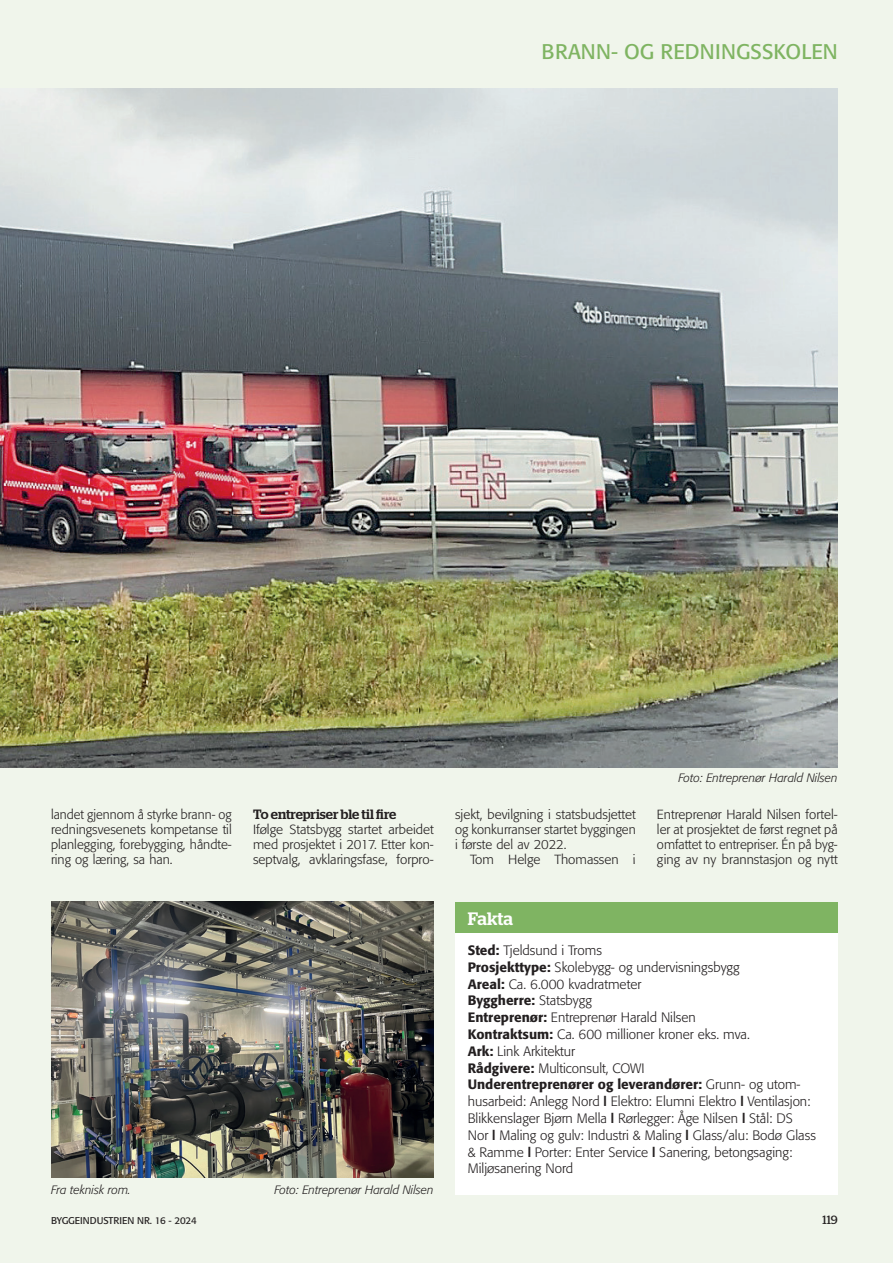
<style>
.page{position:relative;width:893px;height:1263px;background:#f0f5eb}
.page>*{position:absolute;margin:0;border:0;box-sizing:border-box;transform-origin:0 0}
.t1{font:21px "Formata";color:#7fb462}
.t2{font:500 18px "Stag";color:#fff}
.t3{font:300 13.5px/16.8px "Formata";color:#231f20}
.t4{font:500 13.5px "Stag";color:#231f20}
.t5{font:300 13.2px/15px "Formata";color:#231f20;text-align:justify}
.t6{font:italic 300 12px "Formata";color:#231f20}
.t7{font:12px "Stag";color:#231f20}
.t8{font:9.75px "Formata";letter-spacing:-.005em;color:#231f20}
.s1{font-weight:500}
.s2{font-family:"Korolev";font-weight:700}
</style>
<div class="page">
<div style="left:455px;top:911px;width:383px;height:283px;background:#fff"></div>
<div style="left:455px;top:902px;width:383px;height:31px;background:#7fb462"></div>
<img style="left:0;top:88px;width:838px;height:679px">
<img style="left:51px;top:901px;width:383px;height:277px">
<h1 class="t1" style="left:541px;top:39px;width:298px">BRANN- OG REDNINGSSKOLEN</h1>
<p class="t5" style="left:51px;top:807px;width:182px">landet gjennom å styrke brann- og redningsvesenets kompetanse til planlegging, forebygging, håndte&shy;ring og læring, sa han.</p>
<p class="t4" style="left:253px;top:806px;width:145px">To entrepriser ble til fire</p>
<p class="t5" style="left:253px;top:822px;width:182px">Ifølge Statsbygg startet arbeidet med prosjektet i 2017. Etter kon&shy;septvalg, avklaringsfase, forpro-</p>
<p class="t6" style="left:51px;top:1182px;width:81px">Fra teknisk rom.</p>
<p class="t6" style="left:274px;top:1182px;width:161px">Foto: Entreprenør Harald Nilsen</p>
<p class="t5" style="left:455px;top:807px;width:182px">sjekt, bevilgning i statsbudsjettet og konkurranser startet byggingen i første del av 2022.</p>
<p class="t5" style="left:470px;top:852px;width:167px">Tom Helge Thomassen i</p>
<p class="t6" style="left:678px;top:771px;width:161px">Foto: Entreprenør Harald Nilsen</p>
<p class="t5" style="left:657px;top:807px;width:182px">Entreprenør Harald Nilsen fortel&shy;ler at prosjektet de først regnet på omfattet to entrepriser. Én på byg&shy;ging av ny brannstasjon og nytt</p>
<h2 class="t2" style="left:468px;top:908px;width:47px">Fakta</h2>
<p class="t3" style="left:468px;top:942px;width:350px"><span class="s1">Sted:</span> Tjeldsund i Troms<br><span class="s1">Prosjekttype:</span> Skolebygg- og undervisningsbygg<br><span class="s1">Areal:</span> Ca. 6.000 kvadratmeter<br><span class="s1">Byggherre:</span> Statsbygg<br><span class="s1">Entreprenør:</span> Entreprenør Harald Nilsen<br><span class="s1">Kontraktsum:</span> Ca. 600 millioner kroner eks. mva.<br><span class="s1">Ark:</span> Link Arkitektur<br><span class="s1">Rådgivere:</span> Multiconsult, COWI<br><span class="s1">Underentreprenører og leverandører:</span> Grunn- og utom&shy;husarbeid: Anlegg Nord <span class="s2">l</span> Elektro: Elumni Elektro <span class="s2">l</span> Ventilasjon:<br>Blikkenslager Bjørn Mella <span class="s2">l</span> Rørlegger: Åge Nilsen <span class="s2">l</span> Stål: DS Nor <span class="s2">l</span> Maling og gulv: Industri &amp; Maling <span class="s2">l</span> Glass/alu: Bodø Glass &amp; Ramme <span class="s2">l</span> Porter: Enter Service <span class="s2">l</span> Sanering, betongsaging:<br>Miljøsanering Nord</p>
<p class="t8" style="left:51px;top:1214px;width:147px">BYGGEINDUSTRIEN NR. 16 - 2024</p>
<p class="t7" style="left:822px;top:1213px;width:17px">119</p>
</div>
